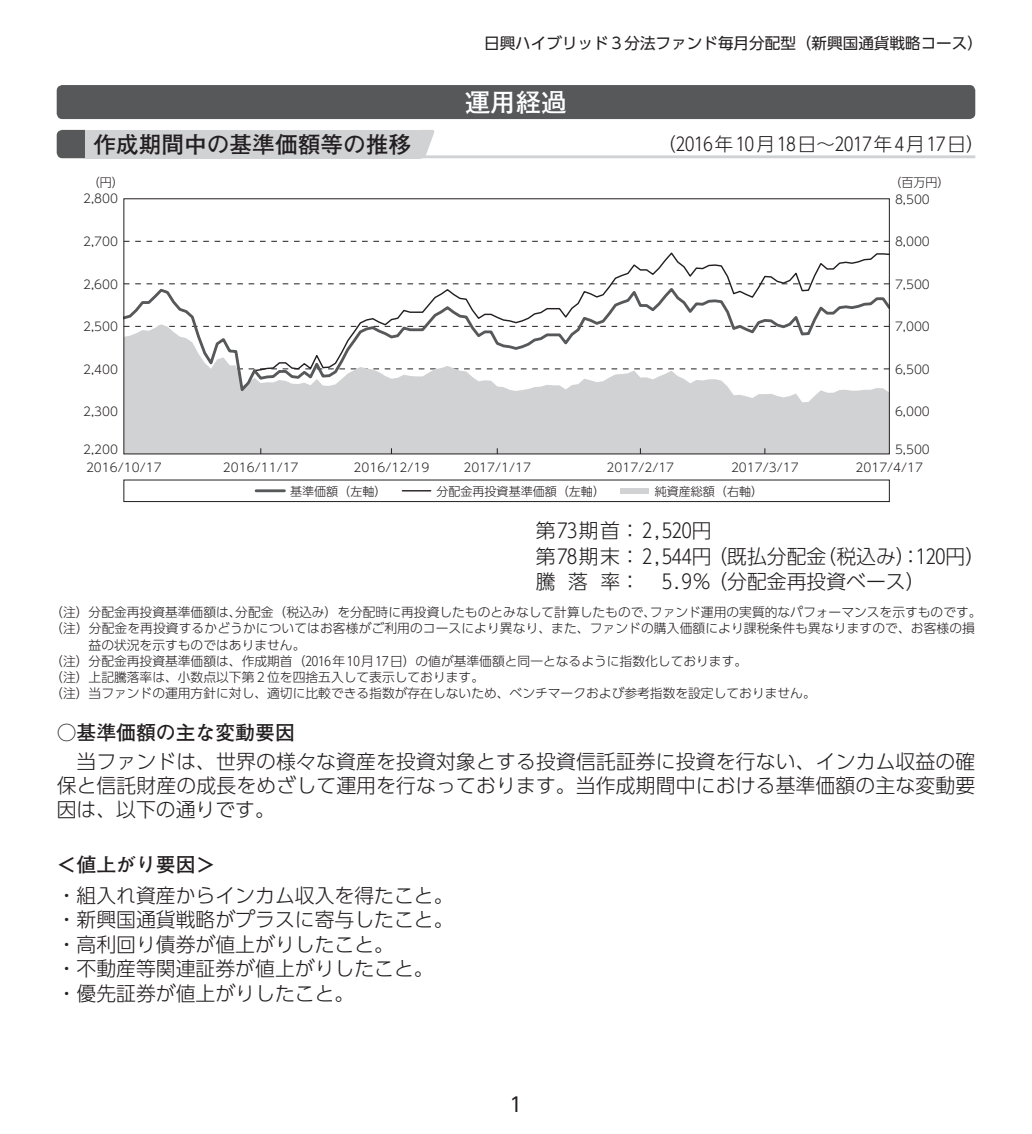
<style>
.page{position:relative;width:1032px;height:1134px;background:#fff}
.page>*{position:absolute;margin:0;border:0;box-sizing:border-box;transform-origin:0 0}
.t1{font:700 25.6px "Futo Go B101 Pro";color:#fff}
.t2{font:700 22.6px "Futo Go B101 Pro";color:#231f20}
.t3{font:300 19.8px/24.4px "UD Shin Go Pro";color:#231f20}
.t4{font:700 19.8px "Futo Go B101 Pro";color:#231f20}
.t5{font:19.8px "UD Shin Go Pro";color:#231f20}
.t6{font:300 18.4px "UD Shin Go Pro";color:#231f20}
.t7{font:15.6px "UD Shin Go Pro";color:#231f20}
.t8{font:300 12.8px "UD Shin Go Pro";color:#231f20}
.t9{font:300 12px "UD Shin Go Pro";color:#231f20}
</style>
<div class="page">
<div style="left:57px;top:85px;width:918px;height:34px;background:#57585a;border-radius:6px"></div>
<hr style="left:85px;top:155px;width:890px;height:3px;background:#d1d2d4">
<svg style="left:57px;top:130px;width:28px;height:28px"></svg>
<div style="left:85px;top:130px;width:335px;height:28px;background:#d1d2d4"></div>
<svg style="left:420px;top:130px;width:15px;height:26px"></svg>
<div style="left:621px;top:488px;width:28px;height:6px;background:#d1d2d4"></div>
<hr style="left:256px;top:489px;width:28px;height:3px;background:#57585a">
<svg style="left:402px;top:490px;width:29px;height:1px"></svg>
<div style="left:124px;top:480px;width:765px;height:22px;border:1px solid #231f20"></div>
<svg style="left:126px;top:241px;width:761px;height:1px"></svg>
<div style="left:126px;top:396px;width:761px;height:56px;background:#d1d2d4"></div>
<svg style="left:126px;top:252px;width:761px;height:33px"></svg>
<svg style="left:126px;top:285px;width:761px;height:111px"></svg>
<p class="t7" style="left:484px;top:31px;width:500px">日興ハイブリッド３分法ファンド毎月分配型（新興国通貨戦略コース）</p>
<h1 class="t1" style="left:465px;top:82px;width:104px">運用経過</h1>
<h2 class="t2" style="left:94px;top:126px;width:319px">作成期間中の基準価額等の推移</h2>
<h3 class="t6" style="left:657px;top:129px;width:329px">（2016年10月 18日～2017年 4月 17日）</h3>
<p class="t9" style="left:88px;top:172px;width:38px">（円）</p>
<p class="t9" style="left:889px;top:172px;width:62px">（百万円）</p>
<p class="t9" style="left:83px;top:189px;width:36px">2,800</p>
<p class="t9" style="left:895px;top:189px;width:36px">8,500</p>
<p class="t9" style="left:83px;top:232px;width:36px">2,700</p>
<p class="t9" style="left:895px;top:232px;width:36px">8,000</p>
<p class="t9" style="left:83px;top:274px;width:36px">2,600</p>
<p class="t9" style="left:895px;top:274px;width:36px">7,500</p>
<p class="t9" style="left:83px;top:317px;width:36px">2,500</p>
<p class="t9" style="left:895px;top:317px;width:36px">7,000</p>
<p class="t9" style="left:83px;top:359px;width:36px">2,400</p>
<p class="t9" style="left:895px;top:359px;width:36px">6,500</p>
<p class="t9" style="left:83px;top:402px;width:36px">2,300</p>
<p class="t9" style="left:895px;top:402px;width:36px">6,000</p>
<p class="t9" style="left:83px;top:440px;width:36px">2,200</p>
<p class="t9" style="left:895px;top:440px;width:36px">5,500</p>
<p class="t9" style="left:86px;top:458px;width:77px">2016/10/17</p>
<p class="t9" style="left:223px;top:458px;width:77px">2016/11/17</p>
<p class="t9" style="left:354px;top:458px;width:77px">2016/12/19</p>
<p class="t9" style="left:463px;top:458px;width:69px">2017/1/17</p>
<p class="t9" style="left:606px;top:458px;width:69px">2017/2/17</p>
<p class="t9" style="left:731px;top:458px;width:69px">2017/3/17</p>
<p class="t9" style="left:855px;top:458px;width:69px">2017/4/17</p>
<p class="t9" style="left:290px;top:481px;width:98px">基準価額（左軸）</p>
<p class="t9" style="left:436px;top:481px;width:170px">分配金再投資基準価額（左軸）</p>
<p class="t9" style="left:655px;top:481px;width:110px">純資産総額（右軸）</p>
<h3 class="t3" style="left:536px;top:517px;width:451px;line-height:25.6px">第73期首：2,520円<br>第78期末：2,544円（既払分配金（税込み）：120円）騰 落 率： 5.9％（分配金再投資ベース）</h3>
<p class="t8" style="left:50px;top:602px;width:933px">（注）分配金再投資基準価額は、分配金（税込み）を分配時に再投資したものとみなして計算したもので、ファンド運用の実質的なパフォーマンスを示すものです。</p>
<p class="t8" style="left:50px;top:618px;width:926px">（注）分配金を再投資するかどうかについてはお客様がご利用のコースにより異なり、また、ファンドの購入価額により課税条件も異なりますので、お客様の損</p>
<p class="t8" style="left:89px;top:634px;width:218px">益の状況を示すものではありません。</p>
<p class="t8" style="left:50px;top:651px;width:698px">（注）分配金再投資基準価額は、作成期首（2016年 10月 17日）の値が基準価額と同一となるように指数化しております。</p>
<p class="t8" style="left:50px;top:667px;width:435px">（注）上記騰落率は、小数点以下第2位を四捨五入して表示しております。</p>
<p class="t8" style="left:50px;top:683px;width:767px">（注）当ファンドの運用方針に対し、適切に比較できる指数が存在しないため、ベンチマークおよび参考指数を設定しておりません。</p>
<h3 class="t4" style="left:57px;top:717px;width:240px">○基準価額の主な変動要因</h3>
<h3 class="t3" style="left:57px;top:748px;width:920px;text-align:justify;text-indent:20px">当ファンドは、世界の様々な資産を投資対象とする投資信託証券に投資を行ない、インカム収益の確保と信託財産の成長をめざして運用を行なっております。当作成期間中における基準価額の主な変動要因は、以下の通りです。</h3>
<h3 class="t4" style="left:57px;top:848px;width:160px">＜値上がり要因＞</h3>
<h3 class="t3" style="left:57px;top:882px;width:398px">・組入れ資産からインカム収入を得たこと。・新興国通貨戦略がプラスに寄与したこと。・高利回り債券が値上がりしたこと。<br>・不動産等関連証券が値上がりしたこと。・優先証券が値上がりしたこと。</h3>
<h3 class="t5" style="left:509px;top:1088px;width:15px">1</h3>
</div>
